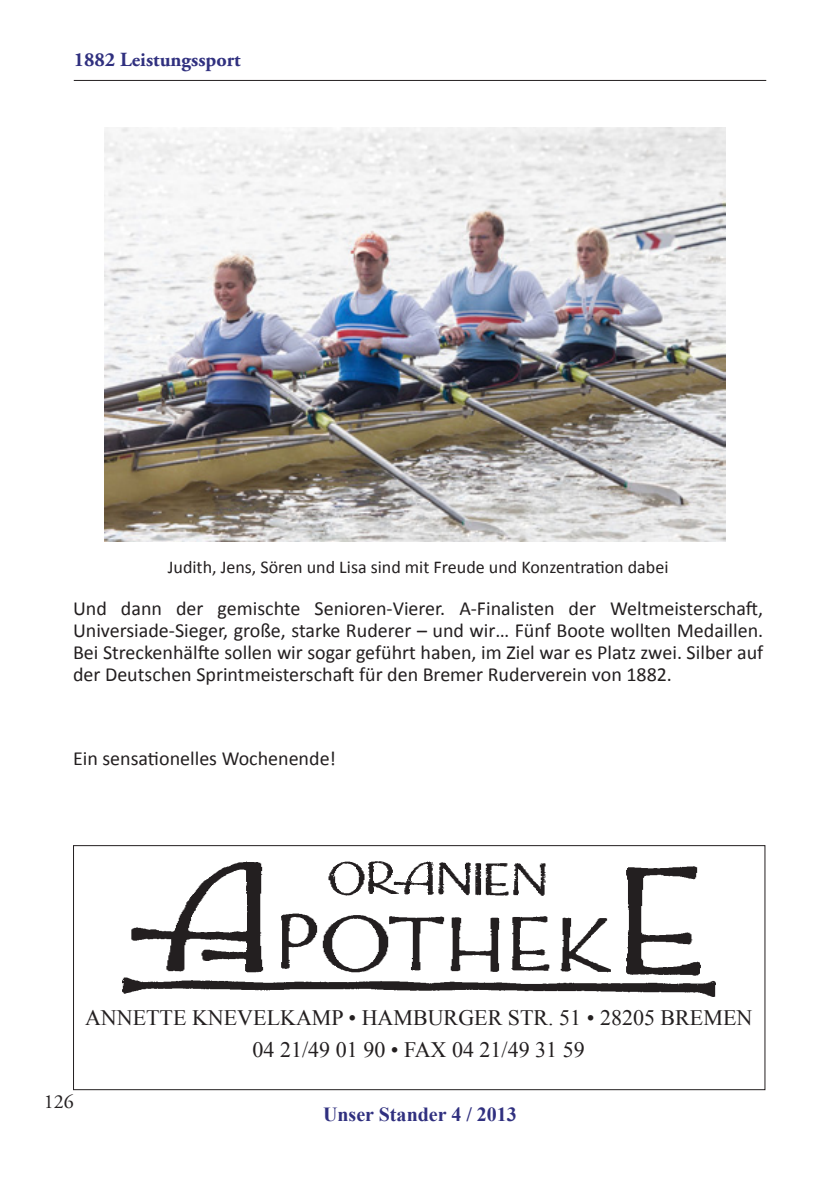
<style>
.page{position:relative;width:840px;height:1191px;background:#fff}
.page>*{position:absolute;margin:0;border:0;box-sizing:border-box;transform-origin:0 0}
.t1{font:22px/32px "Times New Roman";color:#231f20;text-align:center}
.t2{font:20px/22px "Calibri";color:#231f20;text-align:justify}
.t3{font:700 20px "Times New Roman";color:#30307f}
.t4{font:700 20px "Adobe Garamond Pro";color:#30307f}
.t5{font:20px "Adobe Garamond Pro";color:#231f20}
.t6{font:18px "Calibri";color:#231f20}
</style>
<div class="page">
<img style="left:105px;top:128px;width:620px;height:413px">
<hr style="left:74px;top:80px;width:691px;height:1px;background:#231f20">
<div style="left:73px;top:845px;width:692px;height:245px;border:1px solid #231f20"></div>
<img style="left:123px;top:861px;width:592px;height:135px">
<p class="t4" style="left:74px;top:48px;width:168px">1882 Leistungssport</p>
<p class="t6" style="left:168px;top:556px;width:502px">Judith, Jens, Sören und Lisa sind mit Freude und Konzentration dabei</p>
<p class="t2" style="left:73px;top:596px;width:691px">Und dann der gemischte Senioren-Vierer. A-Finalisten der Weltmeisterschaft, Universiade-Sieger, große, starke Ruderer – und wir… Fünf Boote wollten Medaillen.<br>Bei Streckenhälfte sollen wir sogar geführt haben, im Ziel war es Platz zwei. Silber auf der Deutschen Sprintmeisterschaft für den Bremer Ruderverein von 1882.</p>
<p class="t2" style="left:73px;top:746px;width:264px">Ein sensationelles Wochenende!</p>
<p class="t1" style="left:85px;top:1001px;width:668px">ANNETTE KNEVELKAMP • HAMBURGER STR. 51 • 28205 BREMEN<br>04 21/49 01 90 • FAX 04 21/49 31 59</p>
<p class="t5" style="left:44px;top:1089px;width:31px">126</p>
<p class="t3" style="left:323px;top:1100px;width:195px">Unser Stander 4 / 2013</p>
</div>
